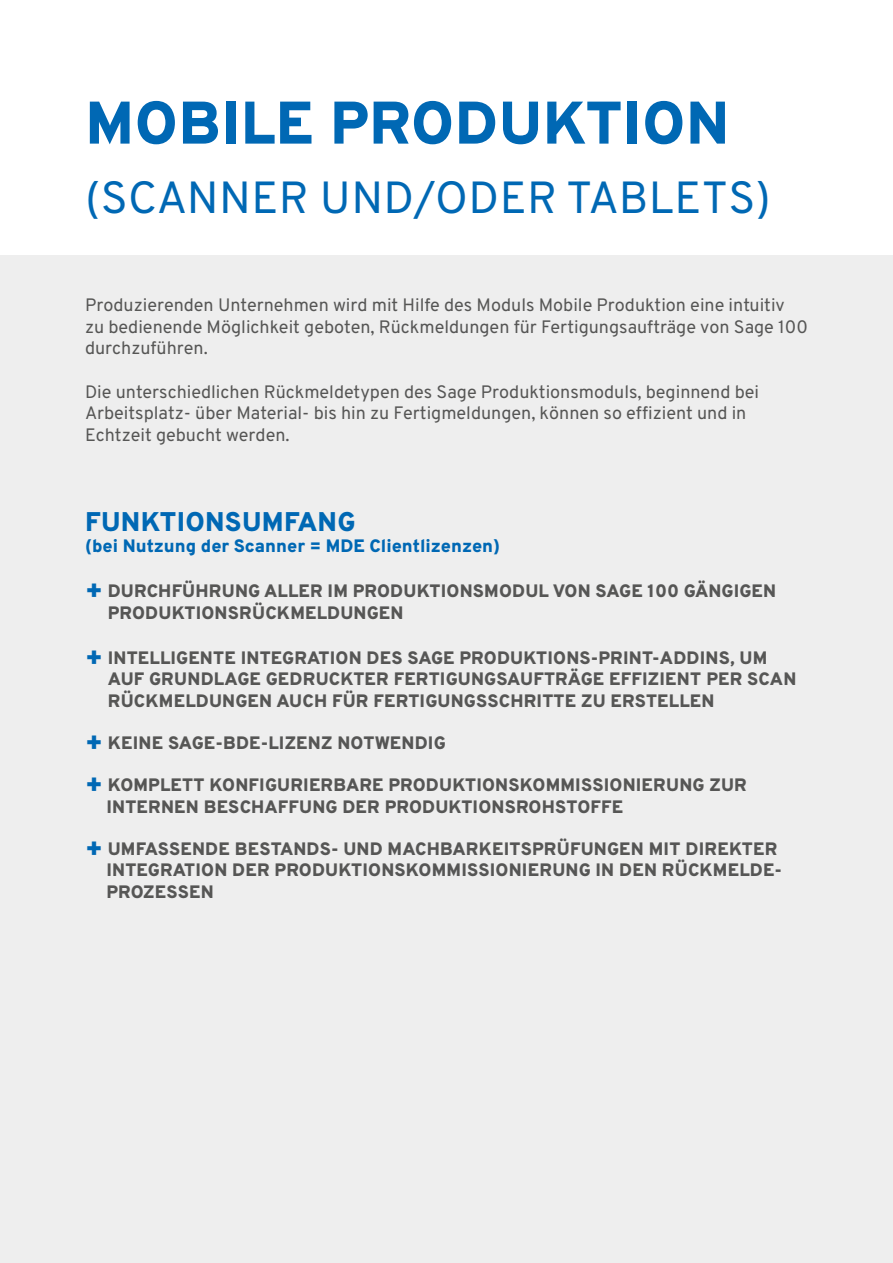
<style>
.page{position:relative;width:893px;height:1263px;background:#fff}
.page>*{position:absolute;margin:0;border:0;box-sizing:border-box;transform-origin:0 0}
.t1{font:800 60px "Overpass";letter-spacing:.01em;color:#0068b4}
.t2{font:45px "Overpass";letter-spacing:.01em;color:#0068b4}
.t3{font:800 27px "Overpass";letter-spacing:.01em;color:#0068b4}
.t4{font:800 18px/21.6px "Overpass";letter-spacing:.01em;color:#565655}
.t5{font:18px/21.6px "Overpass";color:#565655}
.t6{font:800 18px "Overpass";color:#0068b4}
.s1{font-size:28.5px;color:#0068b4}
</style>
<div class="page">
<div style="left:0;top:255px;width:893px;height:1008px;background:#eee"></div>
<h1 class="t1" style="left:85px;top:80px;width:645px">MOBILE PRODUKTION</h1>
<h2 class="t2" style="left:85px;top:165px;width:687px">(SCANNER UND/ODER TABLETS)</h2>
<p class="t5" style="left:85px;top:294px;width:724px">Produzierenden Unternehmen wird mit Hilfe des Moduls Mobile Produktion eine intuitiv zu bedienende Möglichkeit geboten, Rückmeldungen für Fertigungsaufträge von Sage 100 durchzuführen.</p>
<p class="t5" style="left:85px;top:381px;width:676px">Die unterschiedlichen Rückmeldetypen des Sage Produktionsmoduls, beginnend bei<br>Arbeitsplatz- über Material- bis hin zu Fertigmeldungen, können so effizient und in<br>Echtzeit gebucht werden.</p>
<h3 class="t3" style="left:85px;top:502px;width:272px">FUNKTIONSUMFANG</h3>
<p class="t6" style="left:85px;top:533px;width:417px">(bei Nutzung der Scanner = MDE Clientlizenzen)</p>
<p class="t4" style="left:108px;top:580px;width:670px;text-indent:-23px"><span class="s1">+</span> DURCHFÜHRUNG ALLER IM PRODUKTIONSMODUL VON SAGE 100 GÄNGIGEN<br>PRODUKTIONSRÜCKMELDUNGEN</p>
<p class="t4" style="left:108px;top:647px;width:690px;text-indent:-23px"><span class="s1">+</span> INTELLIGENTE INTEGRATION DES SAGE PRODUKTIONS-PRINT-ADDINS, UM<br>AUF GRUNDLAGE GEDRUCKTER FERTIGUNGSAUFTRÄGE EFFIZIENT PER SCAN<br>RÜCKMELDUNGEN AUCH FÜR FERTIGUNGSSCHRITTE ZU ERSTELLEN</p>
<p class="t4" style="left:85px;top:732px;width:362px"><span class="s1">+</span> KEINE SAGE-BDE-LIZENZ NOTWENDIG</p>
<p class="t4" style="left:106px;top:774px;width:642px;text-indent:-21px"><span class="s1">+</span> KOMPLETT KONFIGURIERBARE PRODUKTIONSKOMMISSIONIERUNG ZUR<br>INTERNEN BESCHAFFUNG DER PRODUKTIONSROHSTOFFE</p>
<p class="t4" style="left:106px;top:838px;width:677px;text-indent:-21px"><span class="s1">+</span> UMFASSENDE BESTANDS- UND MACHBARKEITSPRÜFUNGEN MIT DIREKTER<br>INTEGRATION DER PRODUKTIONSKOMMISSIONIERUNG IN DEN RÜCKMELDE-<br>PROZESSEN</p>
</div>
